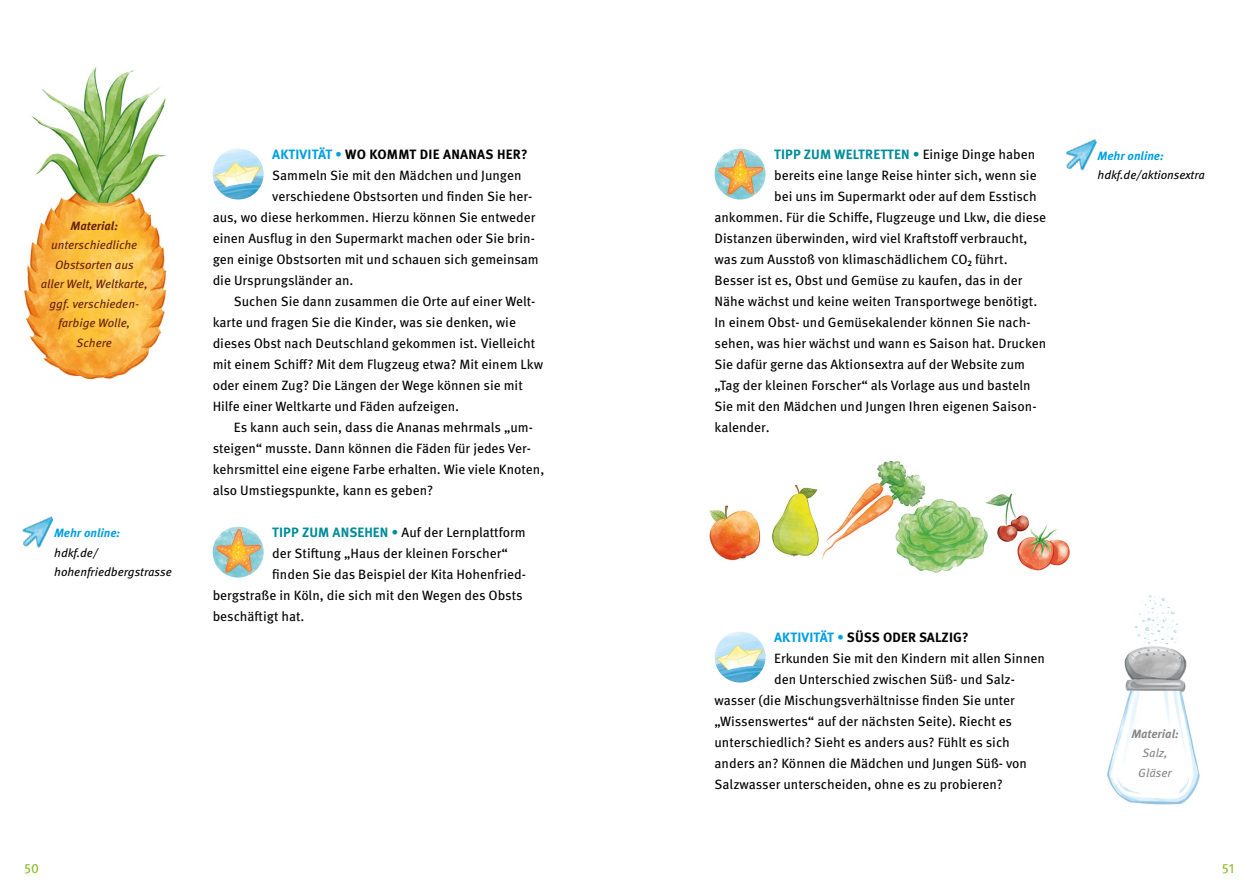
<style>
.page{position:relative;width:1259px;height:893px;background:#fff}
.page>*{position:absolute;margin:0;border:0;box-sizing:border-box;transform-origin:0 0}
.t1{font:13.5px "Meta Pro";color:#000}
.t2{font:700 13.5px "Meta Pro";letter-spacing:.01em;color:#000}
.t3{font:700 13.5px "Meta Pro";letter-spacing:.01em;color:#008c9a}
.t4{font:13.5px "Meta Pro";color:#89bd24}
.t5{font:italic 12px/19.5px "Meta Pro";color:#68200c;text-align:center}
.t6{font:italic 12px/19.5px "Meta Pro";color:#000}
.t7{font:italic 700 12px "Meta Pro";color:#009fe3}
.t8{font:italic 12px/19.5px "Meta Pro";color:#878787;text-align:center}
.t9{font:italic 700 12px "Meta Pro";color:#68200c}
.t10{font:italic 700 12px "Meta Pro";color:#878787}
.s1{color:#009fe3}
.s2{font-weight:400;color:#009fe3}
.s3{font-weight:700;color:#008c9a}
.s4{color:#008c9a}
.s5{font-weight:400}
.s6{font-weight:400;color:#000}
</style>
<div class="page">
<img style="left:1107px;top:595px;width:93px;height:210px">
<img style="left:24px;top:67px;width:143px;height:313px">
<img style="left:213px;top:149px;width:51px;height:51px;border-radius:26px">
<img style="left:213px;top:527px;width:51px;height:51px;border-radius:25px">
<img style="left:714px;top:632px;width:51px;height:51px;border-radius:26px">
<img style="left:714px;top:149px;width:51px;height:51px;border-radius:26px">
<img style="left:22px;top:516px;width:32px;height:32px">
<img style="left:709px;top:460px;width:361px;height:113px">
<img style="left:1066px;top:139px;width:31px;height:32px">
<p class="t9" style="left:71px;top:216px;width:49px">Material:</p>
<p class="t5" style="left:41px;top:235px;width:108px">unterschiedliche<br>Obstsorten aus<br>aller Welt, Weltkarte, ggf. verschieden&shy;farbige Wolle,<br>Schere</p>
<p class="t7" style="left:54px;top:523px;width:68px">Mehr online:</p>
<p class="t6" style="left:54px;top:542px;width:119px">hdkf.de/ hohenfriedbergstrasse</p>
<p class="t2" style="left:272px;top:144px;width:257px"><span class="s1">AKTIVITÄT</span> <span class="s2">•</span> WO KOMMT DIE ANANAS HER?</p>
<p class="t1" style="left:272px;top:165px;width:251px">Sammeln Sie mit den Mädchen und Jungen</p>
<p class="t1" style="left:272px;top:186px;width:262px">verschiedene Obstsorten und finden Sie her-</p>
<p class="t1" style="left:213px;top:207px;width:324px">aus, wo diese herkommen. Hierzu können Sie entweder</p>
<p class="t1" style="left:213px;top:228px;width:324px">einen Ausflug in den Supermarkt machen oder Sie brin-</p>
<p class="t1" style="left:213px;top:249px;width:327px">gen einige Obstsorten mit und schauen sich gemeinsam</p>
<p class="t1" style="left:213px;top:270px;width:142px">die Ursprungsländer an.</p>
<p class="t1" style="left:234px;top:291px;width:303px">Suchen Sie dann zusammen die Orte auf einer Welt-</p>
<p class="t1" style="left:213px;top:312px;width:305px">karte und fragen Sie die Kinder, was sie denken, wie</p>
<p class="t1" style="left:213px;top:333px;width:324px">dieses Obst nach Deutschland gekommen ist. Vielleicht</p>
<p class="t1" style="left:213px;top:354px;width:332px">mit einem Schiff? Mit dem Flugzeug etwa? Mit einem Lkw</p>
<p class="t1" style="left:213px;top:375px;width:312px">oder einem Zug? Die Längen der Wege können sie mit</p>
<p class="t1" style="left:213px;top:396px;width:248px">Hilfe einer Weltkarte und Fäden aufzeigen.</p>
<p class="t1" style="left:234px;top:417px;width:300px">Es kann auch sein, dass die Ananas mehrmals „um-</p>
<p class="t1" style="left:213px;top:438px;width:320px">steigen“ musste. Dann können die Fäden für jedes Ver-</p>
<p class="t1" style="left:213px;top:459px;width:333px">kehrsmittel eine eigene Farbe erhalten. Wie viele Knoten,</p>
<p class="t1" style="left:213px;top:480px;width:222px">also Umstiegspunkte, kann es geben?</p>
<p class="t1" style="left:272px;top:522px;width:255px"><span class="s3">TIPP ZUM ANSEHEN</span> <span class="s4">•</span> Auf der Lernplattform</p>
<p class="t1" style="left:272px;top:543px;width:237px">der Stiftung „Haus der kleinen Forscher“</p>
<p class="t1" style="left:272px;top:564px;width:255px">finden Sie das Beispiel der Kita Hohenfried-</p>
<p class="t1" style="left:213px;top:585px;width:311px">bergstraße in Köln, die sich mit den Wegen des Obsts</p>
<p class="t1" style="left:213px;top:606px;width:93px">beschäftigt hat.</p>
<p class="t3" style="left:774px;top:144px;width:263px">TIPP ZUM WELTRETTEN <span class="s5">•</span> <span class="s6">Einige Dinge haben</span></p>
<p class="t1" style="left:774px;top:165px;width:264px">bereits eine lange Reise hinter sich, wenn sie</p>
<p class="t1" style="left:774px;top:186px;width:264px">bei uns im Supermarkt oder auf dem Esstisch</p>
<p class="t1" style="left:714px;top:207px;width:333px">ankommen. Für die Schiffe, Flugzeuge und Lkw, die diese</p>
<p class="t1" style="left:714px;top:228px;width:314px">Distanzen überwinden, wird viel Kraftstoff verbraucht,</p>
<p class="t1" style="left:714px;top:249px;width:294px">was zum Ausstoß von klimaschädlichem CO2 führt.</p>
<p class="t1" style="left:714px;top:270px;width:309px">Besser ist es, Obst und Gemüse zu kaufen, das in der</p>
<p class="t1" style="left:714px;top:291px;width:324px">Nähe wächst und keine weiten Transportwege benötigt.</p>
<p class="t1" style="left:714px;top:312px;width:317px">In einem Obst- und Gemüsekalender können Sie nach-</p>
<p class="t1" style="left:714px;top:333px;width:333px">sehen, was hier wächst und wann es Saison hat. Drucken</p>
<p class="t1" style="left:714px;top:354px;width:312px">Sie dafür gerne das Aktionsextra auf der Website zum</p>
<p class="t1" style="left:714px;top:375px;width:318px">„Tag der kleinen Forscher“ als Vorlage aus und basteln</p>
<p class="t1" style="left:714px;top:396px;width:323px">Sie mit den Mädchen und Jungen Ihren eigenen Saison-</p>
<p class="t1" style="left:714px;top:417px;width:57px">kalender.</p>
<p class="t7" style="left:1097px;top:146px;width:68px">Mehr online:</p>
<p class="t6" style="left:1097px;top:164px;width:109px">hdkf.de/aktionsextra</p>
<p class="t2" style="left:774px;top:627px;width:196px"><span class="s1">AKTIVITÄT</span> <span class="s2">•</span> SÜSS ODER SALZIG?</p>
<p class="t1" style="left:774px;top:648px;width:272px">Erkunden Sie mit den Kindern mit allen Sinnen</p>
<p class="t1" style="left:774px;top:669px;width:242px">den Unterschied zwischen Süß- und Salz-</p>
<p class="t1" style="left:714px;top:690px;width:302px">wasser (die Mischungsverhältnisse finden Sie unter</p>
<p class="t1" style="left:714px;top:711px;width:299px">„Wissenswertes“ auf der nächsten Seite). Riecht es</p>
<p class="t1" style="left:714px;top:732px;width:297px">unterschiedlich? Sieht es anders aus? Fühlt es sich</p>
<p class="t1" style="left:714px;top:753px;width:314px">anders an? Können die Mädchen und Jungen Süß- von</p>
<p class="t1" style="left:714px;top:774px;width:290px">Salzwasser unterscheiden, ohne es zu probieren?</p>
<p class="t10" style="left:1131px;top:724px;width:49px">Material:</p>
<p class="t8" style="left:1138px;top:742px;width:35px">Salz,<br>Gläser</p>
<p class="t4" style="left:24px;top:858px;width:16px">50</p>
<p class="t4" style="left:1222px;top:858px;width:13px">51</p>
</div>
